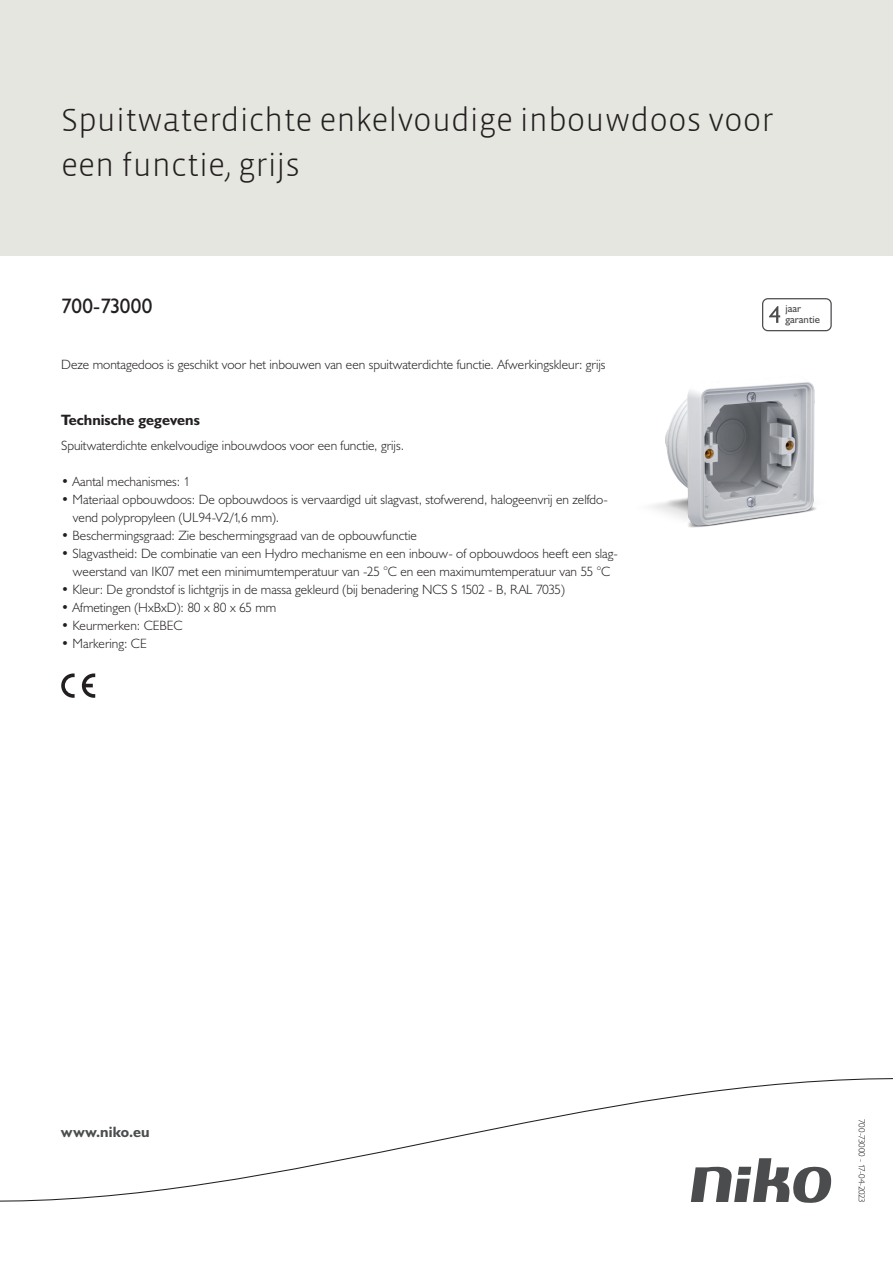
<style>
.page{position:relative;width:893px;height:1263px;background:#fff}
.page>*{position:absolute;margin:0;border:0;box-sizing:border-box;transform-origin:0 0}
.Title_datasheets{font:300 33px/45px "Vista Sans";color:#231f20}
.Article_number{font:21px "Humanist 521 BT";letter-spacing:.005em;color:#231f20}
.Titles_parts{font:700 15px "Humanist 521 BT";color:#231f20}
.titel_afbeelding{font:700 15px "Humanist 521 BT";letter-spacing:.005em;color:#4b4c4d}
.USP_Bullets{font:300 13.5px/18px "Humanist 521 BT";color:#231f20}
.Platte_tekst_CAB{font:300 13.5px "Humanist 521 BT";color:#231f20}
.t1{font:10.8px/10.8px "Humanist 521 BT";color:#4b4c4d}
.Revision{font:300 9px "Humanist 521 BT";letter-spacing:-.03em;color:#231f20}
</style>
<div class="page">
<div style="left:0;top:0;width:893px;height:255px;background:#e6e6e0"></div>
<svg style="left:82px;top:673px;width:13px;height:25px"></svg>
<svg style="left:61px;top:673px;width:14px;height:25px"></svg>
<svg style="left:762px;top:298px;width:70px;height:33px"></svg>
<svg style="left:0;top:1078px;width:893px;height:125px"></svg>
<img style="left:651px;top:382px;width:165px;height:146px">
<p class="Title_datasheets" style="left:61px;top:98px;width:714px">Spuitwaterdichte enkelvoudige inbouwdoos voor een functie, grijs</p>
<p class="Article_number" style="left:61px;top:293px;width:93px">700-73000</p>
<p class="t1" style="left:785px;top:303px;width:36px">jaar garantie</p>
<p class="Platte_tekst_CAB" style="left:61px;top:356px;width:546px">Deze montagedoos is geschikt voor het inbouwen van een spuitwaterdichte functie. Afwerkingskleur: grijs</p>
<p class="Titles_parts" style="left:61px;top:411px;width:140px">Technische gegevens</p>
<p class="Platte_tekst_CAB" style="left:61px;top:437px;width:344px">Spuitwaterdichte enkelvoudige inbouwdoos voor een functie, grijs.</p>
<p class="USP_Bullets" style="left:61px;top:472px;width:131px">• Aantal mechanismes: 1</p>
<p class="USP_Bullets" style="left:73px;top:490px;width:537px;text-indent:-12px">• Materiaal opbouwdoos: De opbouwdoos is vervaardigd uit slagvast, stofwerend, halogeenvrij en zelfdo&shy;vend polypropyleen (UL94-V2/1,6 mm).</p>
<p class="USP_Bullets" style="left:61px;top:526px;width:357px">• Beschermingsgraad: Zie beschermingsgraad van de opbouwfunctie</p>
<p class="USP_Bullets" style="left:61px;top:544px;width:558px;text-align:center">• Slagvastheid: De combinatie van een Hydro mechanisme en een inbouw- of opbouwdoos heeft een slag&shy;weerstand van IK07 met een minimumtemperatuur van -25 °C en een maximumtemperatuur van 55 °C</p>
<p class="USP_Bullets" style="left:61px;top:580px;width:505px">• Kleur: De grondstof is lichtgrijs in de massa gekleurd (bij benadering NCS S 1502 - B, RAL 7035)</p>
<p class="USP_Bullets" style="left:61px;top:598px;width:217px">• Afmetingen (HxBxD): 80 x 80 x 65 mm</p>
<p class="USP_Bullets" style="left:61px;top:616px;width:123px">• Keurmerken: CEBEC</p>
<p class="USP_Bullets" style="left:61px;top:634px;width:87px">• Markering: CE</p>
<p class="titel_afbeelding" style="left:61px;top:1122px;width:90px">www.niko.eu</p>
<p class="Revision" style="left:868px;top:1119px;width:85px;rotate:90deg">700-73000 - 17-04-2023</p>
</div>
